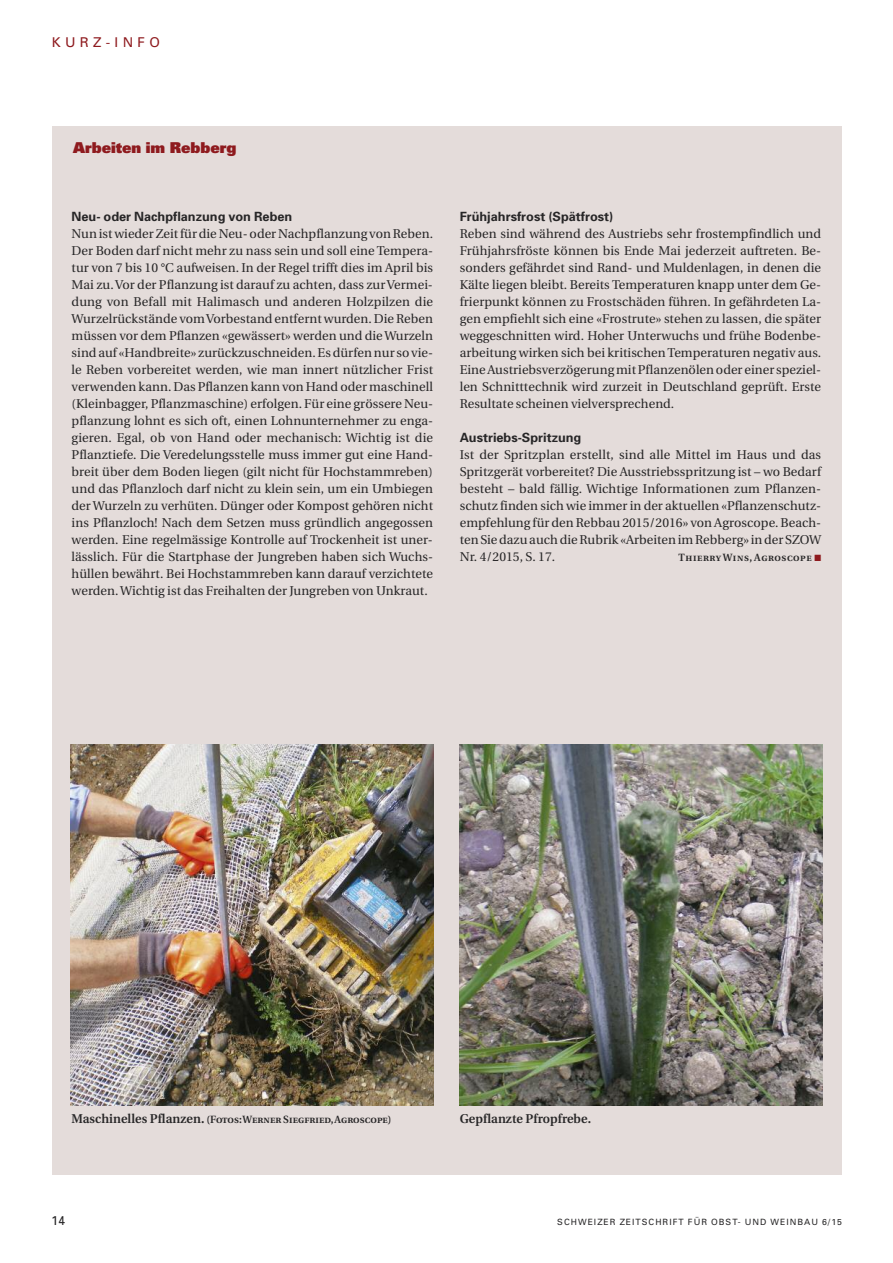
<style>
.page{position:relative;width:893px;height:1263px;background:#fff}
.page>*{position:absolute;margin:0;border:0;box-sizing:border-box;transform-origin:0 0}
.t1{font:900 15px "Univers";color:#8e1a1e}
.t2{font:13.5px "Univers";letter-spacing:.32em;color:#8e1a1e}
.t3{font:12.75px/17px "Utopia";letter-spacing:.005em;color:#272627;text-align:justify}
.t4{font:700 12.75px "Univers";color:#272627}
.t5{font:600 12.75px "Utopia";letter-spacing:.005em;color:#272627}
.t6{font:12.75px "Univers";color:#272627}
.t7{font:10.5px "Utopia Semibold SC";letter-spacing:.005em;color:#272627}
.t8{font:10.5px "Utopia Semibold SC";letter-spacing:.055em;color:#272627}
.t9{font:8.7px "Univers";letter-spacing:.115em;color:#272627}
.s1{color:#8e1a1e}
.s2{font-family:"Utopia";font-weight:600;font-size:12.75px}
</style>
<div class="page">
<div style="left:52px;top:127px;width:789px;height:1048px;background:#e4dcda"></div>
<img style="left:71px;top:744px;width:363px;height:362px">
<img style="left:459px;top:744px;width:363px;height:362px">
<p class="t2" style="left:52px;top:37px;width:110px">KURZ-INFO</p>
<p class="t1" style="left:73px;top:142px;width:165px">Arbeiten im Rebberg</p>
<p class="t4" style="left:72px;top:212px;width:222px">Neu- oder Nachpflanzung von Reben</p>
<p class="t3" style="left:72px;top:226px;width:363px">NunistwiederZeitfürdieNeu-oderNachpflanzung vonReben.<br>Der Boden darf nicht mehr zu nass sein und soll eine Tempera&shy;tur von 7 bis 10 °C aufweisen. In der Regel trifft dies im April bis Mai zu.Vor der Pflanzung ist darauf zu achten, dass zurVermei&shy;dung von Befall mit Halimasch und anderen Holzpilzen die Wurzelrückstände vomVorbestand entfernt wurden. DieReben müssen vor dem Pflanzen «gewässert» werden und dieWurzeln sindauf «Handbreite» zurückzuschneiden.Esdürfennur sovie&shy;le Reben vorbereitet werden, wie man innert nützlicher Frist verwenden kann. Das Pflanzen kann von Hand oder maschinell (Kleinbagger, Pflanzmaschine) erfolgen. Für eine grössere Neu&shy;pflanzung lohnt es sich oft, einen Lohnunternehmer zu enga&shy;gieren. Egal, ob von Hand oder mechanisch: Wichtig ist die Pflanztiefe. Die Veredelungsstelle muss immer gut eine Hand&shy;breit über dem Boden liegen (gilt nicht für Hochstammreben) und das Pflanzloch darf nicht zu klein sein, um ein Umbiegen der Wurzeln zu verhüten. Dünger oder Kompost gehören nicht ins Pflanzloch! Nach dem Setzen muss gründlich angegossen werden. Eine regelmässige Kontrolle auf Trockenheit ist uner&shy;lässlich. Für die Startphase der Jungreben haben sich Wuchs&shy;hüllen bewährt. Bei Hochstammreben kann darauf verzichtete werden.Wichtig ist das Freihalten der Jungreben von Unkraut.</p>
<p class="t4" style="left:460px;top:212px;width:155px">Frühjahrsfrost (Spätfrost)</p>
<p class="t3" style="left:460px;top:226px;width:363px">Reben sind während des Austriebs sehr frostempfindlich und Frühjahrsfröste können bis Ende Mai jederzeit auftreten. Be&shy;sonders gefährdet sind Rand- und Muldenlagen, in denen die Kälte liegen bleibt. Bereits Temperaturen knapp unter dem Ge&shy;frierpunkt können zu Frostschäden führen. In gefährdeten La&shy;gen empfiehlt sich eine «Frostrute» stehen zu lassen, die später weggeschnitten wird. Hoher Unterwuchs und frühe Bodenbe&shy;arbeitung wirken sich bei kritischenTemperaturen negativ aus.<br>EineAustriebsverzögerungmitPflanzenölenoder einer speziel&shy;len Schnitttechnik wird zurzeit in Deutschland geprüft. Erste Resultate scheinen vielversprechend.</p>
<p class="t4" style="left:460px;top:433px;width:123px">Austriebs-Spritzung</p>
<p class="t3" style="left:460px;top:447px;width:363px">Ist der Spritzplan erstellt, sind alle Mittel im Haus und das Spritzgerät vorbereitet? Die Ausstriebsspritzung ist – wo Bedarf besteht – bald fällig. Wichtige Informationen zum Pflanzen&shy;schutz finden sich wie immer in der aktuellen «Pflanzenschutz&shy;empfehlung für den Rebbau 2015/2016» von Agroscope.Beach&shy;tenSiedazuauchdieRubrik «ArbeitenimRebberg» inder SZOW Nr. 4/2015, S. 17.</p>
<p class="t8" style="left:678px;top:554px;width:144px">Thierry Wins, Agroscope <span class="s1">■</span></p>
<p class="t7" style="left:71px;top:1115px;width:322px"><span class="s2">Maschinelles Pflanzen.</span> (Fotos:Werner Siegfried,Agroscope)</p>
<p class="t5" style="left:460px;top:1113px;width:133px">Gepflanzte Pfropfrebe.</p>
<p class="t6" style="left:51px;top:1215px;width:16px">14</p>
<p class="t9" style="left:557px;top:1218px;width:286px">SCHWEIZER ZEITSCHRIFT FÜR OBST- UND WEINBAU 6/15</p>
</div>
